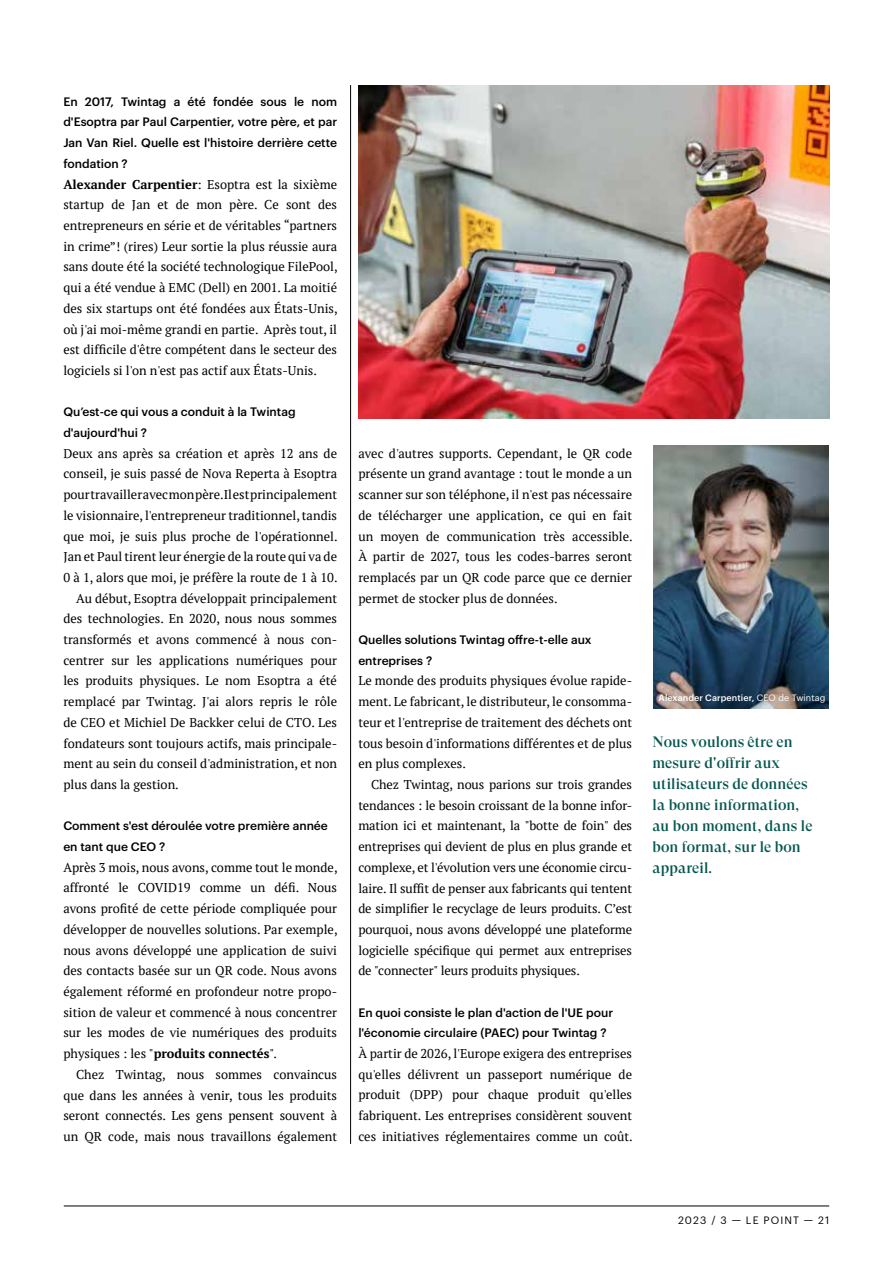
<style>
.page{position:relative;width:893px;height:1263px;background:#fff}
.page>*{position:absolute;margin:0;border:0;box-sizing:border-box;transform-origin:0 0}
.t1{font:500 15px/21px "GT Super Display";letter-spacing:.01em;color:#055750}
.t2{font:12.75px/20.7px "PT Serif";color:#000;text-align:justify}
.t3{font:500 12px/20.7px "Graphik";color:#000}
.t4{font:10.5px "Graphik";letter-spacing:.105em;color:#000}
.t5{font:500 9px "Graphik";letter-spacing:.01em;color:#fff}
.s1{font-weight:700}
.s2{font-weight:400}
</style>
<div class="page">
<hr style="left:64px;top:1206px;width:765px;height:1px;background:#000">
<img style="left:359px;top:85px;width:470px;height:333px">
<hr style="left:350px;top:85px;width:1px;height:1059px;background:#000">
<img style="left:654px;top:446px;width:175px;height:262px">
<p class="t3" style="left:63px;top:90px;width:275px;text-align:justify">En 2017, Twintag a été fondée sous le nom d'Esoptra par Paul Carpentier, votre père, et par Jan Van Riel. Quelle est l'histoire derrière cette fondation ?</p>
<p class="t2" style="left:63px;top:174px;width:276px"><span class="s1">Alexander Carpentier</span>: Esoptra est la sixième startup de Jan et de mon père. Ce sont des entrepreneurs en série et de véritables “partners in crime”! (rires) Leur sortie la plus réussie aura sans doute été la société technologique FilePool, qui a été vendue à EMC (Dell) en 2001. La moitié des six startups ont été fondées aux États-Unis, où j'ai moi-même grandi en partie. Après tout, il est difficile d'être compétent dans le secteur des logiciels si l'on n'est pas actif aux États-Unis.</p>
<p class="t3" style="left:63px;top:401px;width:234px">Qu’est-ce qui vous a conduit à la Twintag d'aujourd'hui ?</p>
<p class="t2" style="left:63px;top:443px;width:275px">Deux ans après sa création et après 12 ans de</p>
<p class="t2" style="left:63px;top:463px;width:275px">conseil, je suis passé de Nova Reperta à Esoptra</p>
<p class="t2" style="left:63px;top:484px;width:275px">pour travailler avec mon père. Il est principalement</p>
<p class="t2" style="left:63px;top:505px;width:275px">le visionnaire, l'entrepreneur traditionnel, tandis</p>
<p class="t2" style="left:63px;top:525px;width:276px">que moi, je suis plus proche de l'opérationnel.</p>
<p class="t2" style="left:63px;top:546px;width:275px">Jan et Paul tirent leur énergie de la route qui va de</p>
<p class="t2" style="left:63px;top:567px;width:276px">0 à 1, alors que moi, je préfère la route de 1 à 10.</p>
<p class="t2" style="left:76px;top:588px;width:262px">Au début, Esoptra développait principalement</p>
<p class="t2" style="left:63px;top:608px;width:275px">des technologies. En 2020, nous nous sommes</p>
<p class="t2" style="left:63px;top:629px;width:275px">transformés et avons commencé à nous con-</p>
<p class="t2" style="left:63px;top:650px;width:275px">centrer sur les applications numériques pour</p>
<p class="t2" style="left:63px;top:670px;width:275px">les produits physiques. Le nom Esoptra a été</p>
<p class="t2" style="left:63px;top:691px;width:275px">remplacé par Twintag. J'ai alors repris le rôle</p>
<p class="t2" style="left:63px;top:712px;width:275px">de CEO et Michiel De Backker celui de CTO. Les</p>
<p class="t2" style="left:63px;top:733px;width:275px">fondateurs sont toujours actifs, mais principale-</p>
<p class="t2" style="left:63px;top:753px;width:275px">ment au sein du conseil d'administration, et non</p>
<p class="t2" style="left:63px;top:774px;width:117px">plus dans la gestion.</p>
<p class="t3" style="left:63px;top:815px;width:266px">Comment s'est déroulée votre première année en tant que CEO ?</p>
<p class="t2" style="left:63px;top:857px;width:276px">Après 3 mois, nous avons, comme tout le monde, affronté le COVID19 comme un défi. Nous avons profité de cette période compliquée pour développer de nouvelles solutions. Par exemple, nous avons développé une application de suivi des contacts basée sur un QR code. Nous avons également réformé en profondeur notre propo&shy;sition de valeur et commencé à nous concentrer sur les modes de vie numériques des produits physiques : les "<span class="s1">produits connectés</span>".</p>
<p class="t2" style="left:63px;top:1064px;width:275px;text-indent:13px">Chez Twintag, nous sommes convaincus que dans les années à venir, tous les produits seront connectés. Les gens pensent souvent à un QR code, mais nous travaillons également</p>
<p class="t2" style="left:358px;top:443px;width:276px">avec d'autres supports. Cependant, le QR code présente un grand avantage : tout le monde a un scanner sur son téléphone, il n'est pas nécessaire de télécharger une application, ce qui en fait un moyen de communication très accessible.<br>À partir de 2027, tous les codes-barres seront remplacés par un QR code parce que ce dernier permet de stocker plus de données.</p>
<p class="t3" style="left:358px;top:628px;width:235px">Quelles solutions Twintag offre-t-elle aux entreprises ?</p>
<p class="t2" style="left:358px;top:670px;width:275px">Le monde des produits physiques évolue rapide&shy;ment. Le fabricant, le distributeur, le consomma&shy;teur et l'entreprise de traitement des déchets ont tous besoin d'informations différentes et de plus en plus complexes.</p>
<p class="t2" style="left:358px;top:774px;width:275px;text-indent:13px">Chez Twintag, nous parions sur trois grandes tendances : le besoin croissant de la bonne infor&shy;mation ici et maintenant, la "botte de foin" des entreprises qui devient de plus en plus grande et complexe, et l'évolution vers une économie circu&shy;laire. Il suffit de penser aux fabricants qui tentent de simplifier le recyclage de leurs produits. C’est pourquoi, nous avons développé une plateforme logicielle spécifique qui permet aux entreprises de "connecter" leurs produits physiques.</p>
<p class="t3" style="left:358px;top:1001px;width:256px">En quoi consiste le plan d'action de l'UE pour l'économie circulaire (PAEC) pour Twintag ?</p>
<p class="t2" style="left:358px;top:1043px;width:276px">À partir de 2026, l'Europe exigera des entreprises qu'elles délivrent un passeport numérique de produit (DPP) pour chaque produit qu'elles fabriquent. Les entreprises considèrent souvent ces initiatives réglementaires comme un coût.</p>
<p class="t5" style="left:659px;top:691px;width:168px">Alexander Carpentier, <span class="s2">CEO de Twintag</span></p>
<p class="t1" style="left:652px;top:732px;width:162px">Nous voulons être en mesure d'offrir aux utilisateurs de données la bonne information, au bon moment, dans le bon format, sur le bon appareil.</p>
<p class="t4" style="left:678px;top:1212px;width:153px">2023 / 3 — LE POINT — 21</p>
</div>
